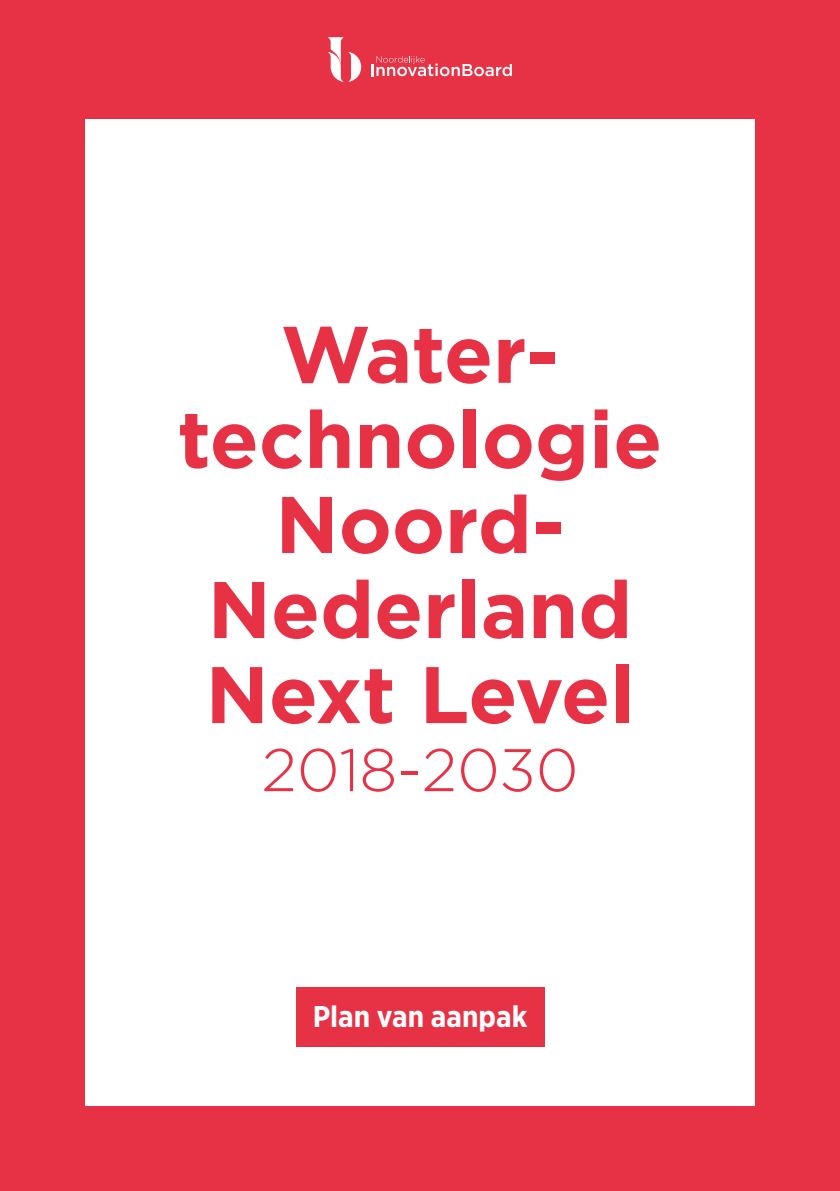
<style>
.page{position:relative;width:840px;height:1191px;background:#fff}
.page>*{position:absolute;margin:0;border:0;box-sizing:border-box;transform-origin:0 0}
.t1{font:700 80px/85px "Gotham HTF";color:#e73246;text-align:center}
.t2{font:300 60px "Gotham HTF";color:#e73246}
.t3{font:700 30px "Gotham Narrow";color:#fff}
</style>
<div class="page">
<div style="left:0;top:0;width:839px;height:1191px;background:#e73246"></div>
<div style="left:85px;top:119px;width:669px;height:987px;background:#fff"></div>
<svg style="left:328px;top:37px;width:33px;height:45px"></svg>
<svg style="left:371px;top:56px;width:140px;height:20px"></svg>
<div style="left:295px;top:986px;width:249px;height:60px;background:#e73246"></div>
<p class="t1" style="left:178px;top:310px;width:485px">Water&shy;technologie<br>Noord-<br>Nederland<br>Next Level</p>
<p class="t2" style="left:261px;top:737px;width:318px">2018-2030</p>
<p class="t3" style="left:312px;top:996px;width:216px">Plan van aanpak</p>
</div>
